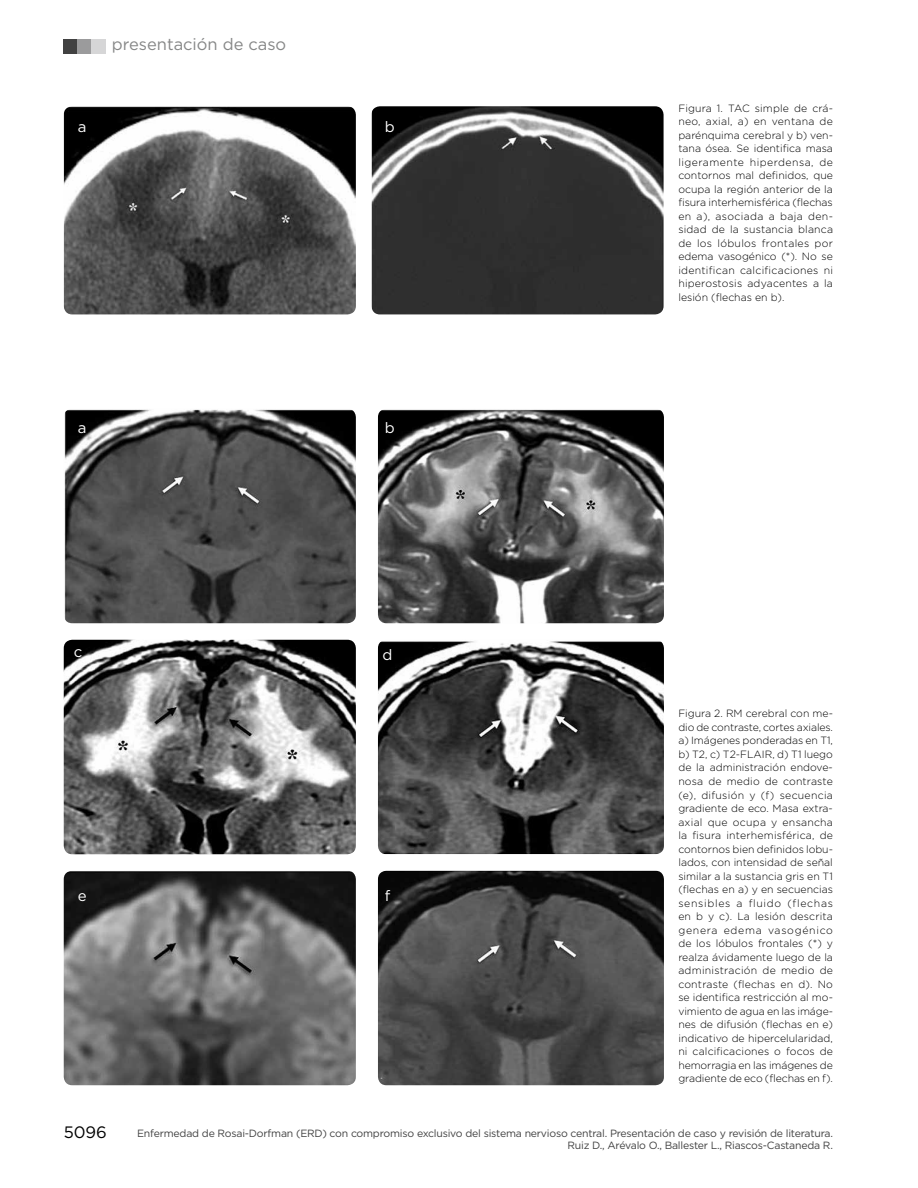
<style>
.page{position:relative;width:918px;height:1188px;background:#fff}
.page>*{position:absolute;margin:0;border:0;box-sizing:border-box;transform-origin:0 0}
.t1{font:16.5px "Gotham";color:#868787}
.t2{font:16.5px "Gotham";color:#000}
.t3{font:15px "Gotham";color:#fff}
.t4{font:300 10.5px/13.5px "Gotham";color:#000;text-align:justify}
.t5{font:10.5px/12.6px "Gotham";letter-spacing:-.02em;color:#414141;text-align:right}
</style>
<div class="page">
<div style="left:64px;top:40px;width:14px;height:14px;background:#414141"></div>
<div style="left:78px;top:40px;width:14px;height:14px;background:#9b9b9c"></div>
<div style="left:92px;top:40px;width:14px;height:14px;background:#d6d6d7"></div>
<img style="left:64px;top:106px;width:292px;height:208px">
<img style="left:371px;top:106px;width:293px;height:208px">
<img style="left:64px;top:409px;width:292px;height:214px">
<img style="left:64px;top:640px;width:292px;height:214px">
<img style="left:64px;top:871px;width:292px;height:214px">
<img style="left:378px;top:409px;width:286px;height:214px">
<img style="left:378px;top:641px;width:286px;height:213px">
<img style="left:378px;top:871px;width:286px;height:214px">
<h1 class="t1" style="left:112px;top:34px;width:176px">presentación de caso</h1>
<h2 class="t3" style="left:78px;top:117px;width:10px">a</h2>
<h2 class="t3" style="left:385px;top:117px;width:11px">b</h2>
<h2 class="t3" style="left:78px;top:419px;width:10px">a</h2>
<h2 class="t3" style="left:385px;top:419px;width:11px">b</h2>
<h2 class="t3" style="left:74px;top:642px;width:10px">c</h2>
<h2 class="t3" style="left:383px;top:645px;width:11px">d</h2>
<h2 class="t3" style="left:78px;top:887px;width:10px">e</h2>
<h2 class="t3" style="left:385px;top:887px;width:7px">f</h2>
<p class="t4" style="left:678px;top:101px;width:156px">Figura 1. TAC simple de crá&shy;neo, axial, a) en ventana de parénquima cerebral y b) ven&shy;tana ósea. Se identifica masa ligeramente hiperdensa, de contornos mal definidos, que ocupa la región anterior de la fisura interhemisférica (flechas en a), asociada a baja den&shy;sidad de la sustancia blanca de los lóbulos frontales por edema vasogénico (*). No se identifican calcificaciones ni hiperostosis adyacentes a la lesión (flechas en b).</p>
<p class="t4" style="left:678px;top:707px;width:156px">Figura 2. RM cerebral con me&shy;dio de contraste, cortes axiales. a) Imágenes ponderadas en T1, b) T2, c) T2-FLAIR, d) T1 luego de la administración endove&shy;nosa de medio de contraste (e), difusión y (f) secuencia gradiente de eco. Masa extra&shy;axial que ocupa y ensancha la fisura interhemisférica, de contornos bien definidos lobu&shy;lados, con intensidad de señal similar a la sustancia gris en T1 (flechas en a) y en secuencias sensibles a fluido (flechas en b y c). La lesión descrita genera edema vasogénico de los lóbulos frontales (*) y realza ávidamente luego de la administración de medio de contraste (flechas en d). No se identifica restricción al mo&shy;vimiento de agua en las imáge&shy;nes de difusión (flechas en e) indicativo de hipercelularidad, ni calcificaciones o focos de hemorragia en las imágenes de gradiente de eco (flechas en f).</p>
<h1 class="t2" style="left:64px;top:1122px;width:45px">5096</h1>
<p class="t5" style="left:137px;top:1127px;width:697px">Enfermedad de Rosai-Dorfman (ERD) con compromiso exclusivo del sistema nervioso central. Presentación de caso y revisión de literatura.<br>Ruiz D., Arévalo O., Ballester L., Riascos-Castaneda R.</p>
</div>
